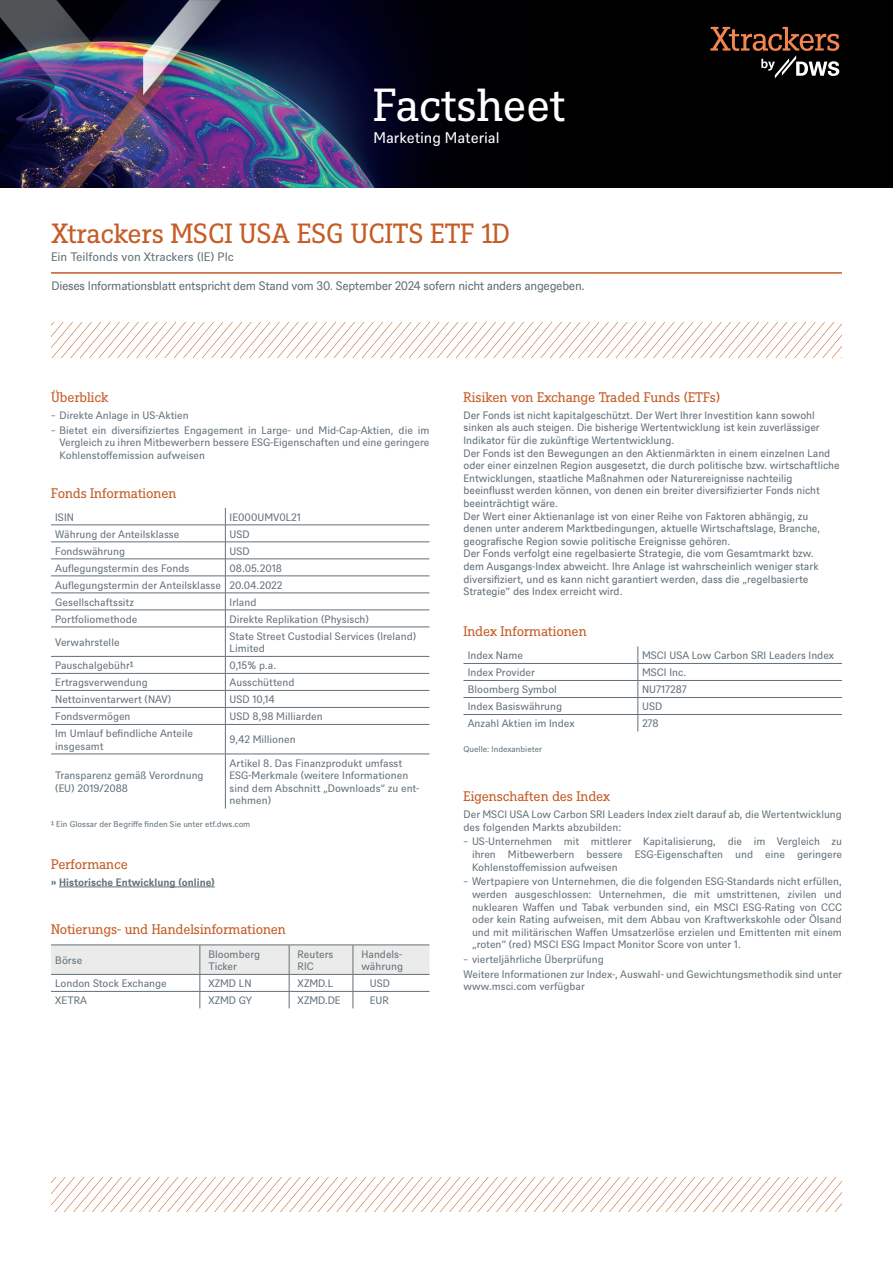
<style>
.page{position:relative;width:893px;height:1263px;background:#fff}
.page>*{position:absolute;margin:0;border:0;box-sizing:border-box;transform-origin:0 0}
.t1{font:45px "DWS Slab";letter-spacing:-.01em;color:#fff}
.t2{font:27px "DWS Slab";color:#c55c26}
.t3{font:15px "DWS Sans";color:#fff}
.t4{font:13.5px "DWS Slab";letter-spacing:-.01em;color:#c55c26}
.t5{font:12px "DWS Sans TT";letter-spacing:-.025em;color:#627179}
.t6{font:12px "DWS Sans";color:#627179}
.t7{font:10.5px/12.6px "DWS Sans";color:#627179}
.t8{font:10.5px/12.6px "DWS Sans TT";letter-spacing:-.005em;color:#627179}
.t9{font:700 10.5px "DWS Sans";color:#627179}
.t10{font:8.25px "DWS Sans";color:#627179}
</style>
<div class="page">
<hr style="left:59px;top:887px;width:156px;height:1px;background:#627179">
<hr style="left:51px;top:525px;width:174px;height:1px;background:#627179">
<hr style="left:225px;top:525px;width:204px;height:1px;background:#627179">
<hr style="left:51px;top:542px;width:174px;height:1px;background:#627179">
<hr style="left:225px;top:542px;width:204px;height:1px;background:#627179">
<hr style="left:51px;top:559px;width:174px;height:1px;background:#627179">
<hr style="left:225px;top:559px;width:204px;height:1px;background:#627179">
<hr style="left:51px;top:576px;width:174px;height:1px;background:#627179">
<hr style="left:225px;top:576px;width:204px;height:1px;background:#627179">
<hr style="left:51px;top:593px;width:174px;height:1px;background:#627179">
<hr style="left:225px;top:593px;width:204px;height:1px;background:#627179">
<hr style="left:51px;top:610px;width:174px;height:1px;background:#627179">
<hr style="left:225px;top:610px;width:204px;height:1px;background:#627179">
<hr style="left:51px;top:627px;width:174px;height:1px;background:#627179">
<hr style="left:225px;top:627px;width:204px;height:1px;background:#627179">
<hr style="left:51px;top:656px;width:174px;height:1px;background:#627179">
<hr style="left:225px;top:656px;width:204px;height:1px;background:#627179">
<hr style="left:51px;top:673px;width:174px;height:1px;background:#627179">
<hr style="left:225px;top:673px;width:204px;height:1px;background:#627179">
<hr style="left:51px;top:690px;width:174px;height:1px;background:#627179">
<hr style="left:51px;top:707px;width:174px;height:1px;background:#627179">
<hr style="left:51px;top:724px;width:174px;height:1px;background:#627179">
<hr style="left:51px;top:754px;width:174px;height:1px;background:#627179">
<hr style="left:225px;top:754px;width:204px;height:1px;background:#627179">
<hr style="left:225px;top:690px;width:204px;height:1px;background:#627179">
<hr style="left:225px;top:707px;width:204px;height:1px;background:#627179">
<hr style="left:225px;top:724px;width:204px;height:1px;background:#627179">
<svg style="left:225px;top:508px;width:1px;height:246px"></svg>
<hr style="left:225px;top:754px;width:1px;height:55px;background:#627179">
<svg style="left:51px;top:945px;width:378px;height:63px"></svg>
<hr style="left:463px;top:663px;width:175px;height:1px;background:#627179">
<hr style="left:638px;top:663px;width:204px;height:1px;background:#627179">
<hr style="left:463px;top:680px;width:175px;height:1px;background:#627179">
<hr style="left:638px;top:680px;width:204px;height:1px;background:#627179">
<hr style="left:463px;top:697px;width:175px;height:1px;background:#627179">
<hr style="left:638px;top:697px;width:204px;height:1px;background:#627179">
<hr style="left:463px;top:714px;width:175px;height:1px;background:#627179">
<hr style="left:638px;top:714px;width:204px;height:1px;background:#627179">
<svg style="left:638px;top:646px;width:1px;height:85px"></svg>
<hr style="left:51px;top:272px;width:791px;height:2px;background:#c55c26">
<svg style="left:52px;top:322px;width:790px;height:35px"></svg>
<img style="left:0;top:0;width:893px;height:188px">
<svg style="left:710px;top:27px;width:129px;height:51px;background:#3a2921"></svg>
<svg style="left:51px;top:1177px;width:791px;height:35px"></svg>
<h1 class="t1" style="left:373px;top:74px;width:193px">Factsheet</h1>
<h3 class="t3" style="left:373px;top:127px;width:128px">Marketing Material</h3>
<h2 class="t2" style="left:51px;top:215px;width:461px">Xtrackers MSCI USA ESG UCITS ETF 1D</h2>
<p class="t6" style="left:51px;top:249px;width:184px">Ein Teilfonds von Xtrackers (IE) Plc</p>
<p class="t5" style="left:51px;top:278px;width:535px">Dieses Informationsblatt entspricht dem Stand vom 30. September 2024 sofern nicht anders angegeben.</p>
<p class="t4" style="left:51px;top:388px;width:59px">Überblick</p>
<p class="t7" style="left:51px;top:407px;width:380px;line-height:14.7px">̵ Direkte Anlage in US-Aktien<br>̵ Bietet ein diversifiziertes Engagement in Large- und Mid-Cap-Aktien, die im</p>
<p class="t7" style="left:60px;top:435px;width:371px">Vergleich zu ihren Mitbewerbern bessere ESG-Eigenschaften und eine geringere<br>Kohlenstoffemission aufweisen</p>
<p class="t4" style="left:51px;top:484px;width:127px">Fonds Informationen</p>
<p class="t7" style="left:55px;top:510px;width:20px">ISIN</p>
<p class="t7" style="left:230px;top:510px;width:73px">IE000UMV0L21</p>
<p class="t7" style="left:55px;top:527px;width:126px">Währung der Anteilsklasse</p>
<p class="t7" style="left:230px;top:527px;width:22px">USD</p>
<p class="t7" style="left:55px;top:544px;width:71px">Fondswährung</p>
<p class="t7" style="left:230px;top:544px;width:22px">USD</p>
<p class="t7" style="left:55px;top:561px;width:136px">Auflegungstermin des Fonds</p>
<p class="t7" style="left:55px;top:559px;width:229px;line-height:17px;text-align:justify;text-indent:174px">08.05.2018<br>Auflegungstermin der Anteilsklasse 20.04.2022<br>Gesellschaftssitz</p>
<p class="t7" style="left:230px;top:595px;width:28px">Irland</p>
<p class="t7" style="left:55px;top:612px;width:84px">Portfoliomethode</p>
<p class="t7" style="left:230px;top:612px;width:141px">Direkte Replikation (Physisch)</p>
<p class="t7" style="left:55px;top:635px;width:66px">Verwahrstelle</p>
<p class="t7" style="left:230px;top:629px;width:188px">State Street Custodial Services (Ireland)<br>Limited</p>
<p class="t7" style="left:55px;top:658px;width:80px">Pauschalgebühr¹</p>
<p class="t7" style="left:230px;top:658px;width:48px">0,15% p.a.</p>
<p class="t7" style="left:55px;top:675px;width:94px">Ertragsverwendung</p>
<p class="t7" style="left:230px;top:675px;width:66px">Ausschüttend</p>
<p class="t7" style="left:55px;top:692px;width:117px">Nettoinventarwert (NAV)</p>
<p class="t7" style="left:230px;top:692px;width:47px">USD 10,14</p>
<p class="t7" style="left:55px;top:709px;width:77px">Fondsvermögen</p>
<p class="t7" style="left:230px;top:709px;width:95px">USD 8,98 Milliarden</p>
<p class="t7" style="left:55px;top:726px;width:139px">Im Umlauf befindliche Anteile insgesamt</p>
<p class="t7" style="left:230px;top:733px;width:68px">9,42 Millionen</p>
<p class="t7" style="left:55px;top:768px;width:150px">Transparenz gemäß Verordnung (EU) 2019/2088</p>
<p class="t7" style="left:230px;top:756px;width:191px">Artikel 8. Das Finanzprodukt umfasst<br>ESG-Merkmale (weitere Informationen sind dem Abschnitt „Downloads“ zu ent&shy;nehmen)</p>
<p class="t10" style="left:51px;top:818px;width:201px">¹ Ein Glossar der Begriffe finden Sie unter etf.dws.com</p>
<p class="t4" style="left:51px;top:855px;width:78px">Performance</p>
<p class="t9" style="left:51px;top:875px;width:165px">» Historische Entwicklung (online)</p>
<p class="t4" style="left:51px;top:920px;width:236px">Notierungs- und Handelsinformationen</p>
<p class="t7" style="left:55px;top:953px;width:29px">Börse</p>
<p class="t7" style="left:208px;top:947px;width:53px">Bloomberg<br>Ticker</p>
<p class="t7" style="left:298px;top:947px;width:37px">Reuters<br>RIC</p>
<p class="t7" style="left:361px;top:947px;width:43px">Handels&shy;währung</p>
<p class="t7" style="left:55px;top:976px;width:113px">London Stock Exchange</p>
<p class="t7" style="left:208px;top:976px;width:45px">XZMD LN</p>
<p class="t7" style="left:298px;top:976px;width:37px">XZMD.L</p>
<p class="t7" style="left:370px;top:976px;width:22px">USD</p>
<p class="t7" style="left:55px;top:993px;width:33px">XETRA</p>
<p class="t7" style="left:208px;top:993px;width:45px">XZMD GY</p>
<p class="t7" style="left:298px;top:993px;width:45px">XZMD.DE</p>
<p class="t7" style="left:370px;top:993px;width:20px">EUR</p>
<p class="t4" style="left:463px;top:388px;width:258px">Risiken von Exchange Traded Funds (ETFs)</p>
<p class="t8" style="left:463px;top:408px;width:378px">Der Fonds ist nicht kapitalgeschützt. Der Wert Ihrer Investition kann sowohl sinken als auch steigen. Die bisherige Wertentwicklung ist kein zuverlässiger Indikator für die zukünftige Wertentwicklung.<br>Der Fonds ist den Bewegungen an den Aktienmärkten in einem einzelnen Land oder einer einzelnen Region ausgesetzt, die durch politische bzw. wirtschaftliche Entwicklungen, staatliche Maßnahmen oder Naturereignisse nachteilig beeinflusst werden können, von denen ein breiter diversifizierter Fonds nicht beeinträchtigt wäre.<br>Der Wert einer Aktienanlage ist von einer Reihe von Faktoren abhängig, zu denen unter anderem Marktbedingungen, aktuelle Wirtschaftslage, Branche, geografische Region sowie politische Ereignisse gehören.<br>Der Fonds verfolgt eine regelbasierte Strategie, die vom Gesamtmarkt bzw.<br>dem Ausgangs-Index abweicht. Ihre Anlage ist wahrscheinlich weniger stark diversifiziert, und es kann nicht garantiert werden, dass die „regelbasierte Strategie“ des Index erreicht wird.</p>
<p class="t4" style="left:463px;top:622px;width:125px">Index Informationen</p>
<p class="t7" style="left:468px;top:648px;width:57px">Index Name</p>
<p class="t7" style="left:642px;top:648px;width:193px">MSCI USA Low Carbon SRI Leaders Index</p>
<p class="t7" style="left:468px;top:665px;width:69px">Index Provider</p>
<p class="t7" style="left:642px;top:665px;width:46px">MSCI Inc.</p>
<p class="t7" style="left:468px;top:682px;width:91px">Bloomberg Symbol</p>
<p class="t7" style="left:642px;top:682px;width:46px">NU717287</p>
<p class="t7" style="left:468px;top:699px;width:96px">Index Basiswährung</p>
<p class="t7" style="left:642px;top:699px;width:22px">USD</p>
<p class="t7" style="left:468px;top:716px;width:108px">Anzahl Aktien im Index</p>
<p class="t7" style="left:642px;top:716px;width:18px">278</p>
<p class="t10" style="left:463px;top:744px;width:80px">Quelle: Indexanbieter</p>
<p class="t4" style="left:463px;top:787px;width:148px">Eigenschaften des Index</p>
<p class="t7" style="left:463px;top:807px;width:380px">Der MSCI USA Low Carbon SRI Leaders Index zielt darauf ab, die Wertentwicklung des folgenden Markts abzubilden:</p>
<p class="t7" style="left:472px;top:835px;width:371px;text-align:justify;text-indent:-9px">̵ US-Unternehmen mit mittlerer Kapitalisierung, die im Vergleich zu ihren Mitbewerbern bessere ESG-Eigenschaften und eine geringere Kohlenstoffemission aufweisen</p>
<p class="t7" style="left:472px;top:875px;width:372px;text-align:justify;text-indent:-9px">̵ Wertpapiere von Unternehmen, die die folgenden ESG-Standards nicht erfüllen, werden ausgeschlossen: Unternehmen, die mit umstrittenen, zivilen und nuklearen Waffen und Tabak verbunden sind, ein MSCI ESG-Rating von CCC oder kein Rating aufweisen, mit dem Abbau von Kraftwerkskohle oder Ölsand und mit militärischen Waffen Umsatzerlöse erzielen und Emittenten mit einem „roten“ (red) MSCI ESG Impact Monitor Score von unter 1.</p>
<p class="t7" style="left:463px;top:951px;width:380px;line-height:14.7px">̵ vierteljährliche Überprüfung<br>Weitere Informationen zur Index-, Auswahl- und Gewichtungsmethodik sind unter</p>
<p class="t7" style="left:463px;top:980px;width:123px">www.msci.com verfügbar</p>
</div>
